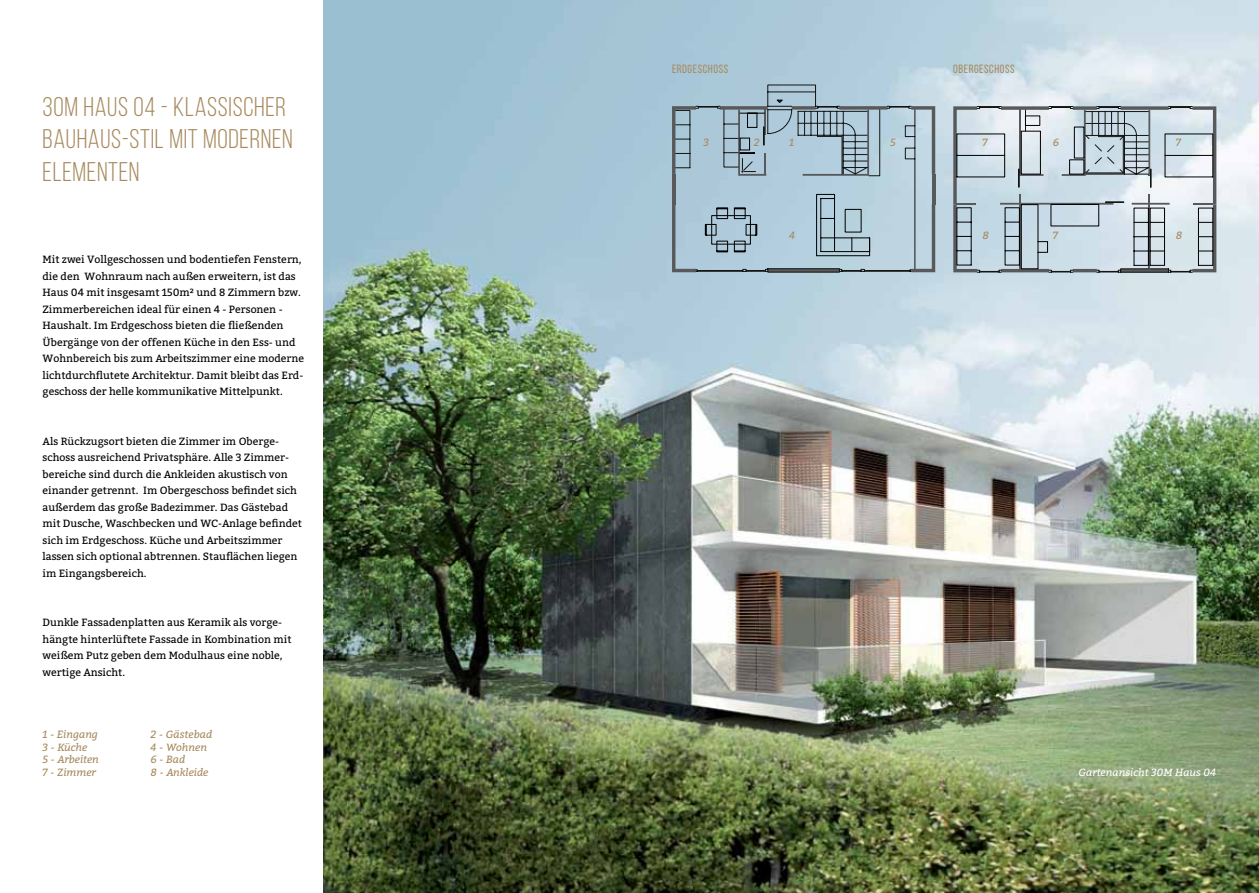
<style>
.page{position:relative;width:1259px;height:893px;background:#fff}
.page>*{position:absolute;margin:0;border:0;box-sizing:border-box;transform-origin:0 0}
.t1{font:27px/32.4px "Bebas Neue";letter-spacing:.025em;color:#a78a5e}
.t2{font:12px "Bebas Neue";letter-spacing:.05em;color:#a78a5e}
.t3{font:10.5px/16.5px "Bitter";color:#000}
.t4{font:italic 10.5px "Bitter";color:#a78a5e}
.t5{font:italic 10.5px "Bitter";color:#fff}
</style>
<div class="page">
<img style="left:324px;top:0;width:935px;height:893px">
<svg style="left:953px;top:106px;width:263px;height:167px;background:#bcc8d0"></svg>
<svg style="left:672px;top:85px;width:263px;height:187px;background:#a4bbc9"></svg>
<h1 class="t1" style="left:43px;top:90px;width:252px">30M HAUS 04 - KLASSISCHER<br>BAUHAUS-STIL MIT MODERNEN<br>ELEMENTEN</h1>
<p class="t3" style="left:43px;top:251px;width:263px">Mit zwei Vollgeschossen und bodentiefen Fenstern, die den Wohnraum nach außen erweitern, ist das Haus 04 mit insgesamt 150m² und 8 Zimmern bzw.<br>Zimmerbereichen ideal für einen 4 - Personen - Haushalt. Im Erdgeschoss bieten die fließenden Übergänge von der offenen Küche in den Ess- und Wohnbereich bis zum Arbeitszimmer eine moderne lichtdurchflutete Architektur. Damit bleibt das Erd&shy;geschoss der helle kommunikative Mittelpunkt.</p>
<p class="t3" style="left:43px;top:432px;width:261px">Als Rückzugsort bieten die Zimmer im Oberge&shy;schoss ausreichend Privatsphäre. Alle 3 Zimmer&shy;bereiche sind durch die Ankleiden akustisch von einander getrennt. Im Obergeschoss befindet sich außerdem das große Badezimmer. Das Gästebad mit Dusche, Waschbecken und WC-Anlage befindet sich im Erdgeschoss. Küche und Arbeitszimmer lassen sich optional abtrennen. Stauflächen liegen im Eingangsbereich.</p>
<p class="t3" style="left:43px;top:614px;width:250px">Dunkle Fassadenplatten aus Keramik als vorge&shy;hängte hinterlüftete Fassade in Kombination mit weißem Putz geben dem Modulhaus eine noble, wertige Ansicht.</p>
<p class="t4" style="left:43px;top:727px;width:57px">1 - Eingang</p>
<p class="t4" style="left:151px;top:727px;width:63px">2 - Gästebad</p>
<p class="t4" style="left:43px;top:740px;width:46px">3 - Küche</p>
<p class="t4" style="left:151px;top:740px;width:58px">4 - Wohnen</p>
<p class="t4" style="left:43px;top:752px;width:58px">5 - Arbeiten</p>
<p class="t4" style="left:151px;top:752px;width:36px">6 - Bad</p>
<p class="t4" style="left:43px;top:765px;width:55px">7 - Zimmer</p>
<p class="t4" style="left:151px;top:765px;width:59px">8 - Ankleide</p>
<p class="t2" style="left:672px;top:62px;width:58px">ERDGESCHOSS</p>
<p class="t2" style="left:953px;top:62px;width:63px">OBERGESCHOSS</p>
<p class="t4" style="left:703px;top:135px;width:7px">3</p>
<p class="t4" style="left:753px;top:135px;width:8px">2</p>
<p class="t4" style="left:789px;top:135px;width:7px">1</p>
<p class="t4" style="left:890px;top:135px;width:7px">5</p>
<p class="t4" style="left:982px;top:135px;width:7px">7</p>
<p class="t4" style="left:1052px;top:135px;width:8px">6</p>
<p class="t4" style="left:1176px;top:135px;width:7px">7</p>
<p class="t4" style="left:789px;top:228px;width:8px">4</p>
<p class="t4" style="left:982px;top:228px;width:8px">8</p>
<p class="t4" style="left:1052px;top:228px;width:7px">7</p>
<p class="t4" style="left:1176px;top:228px;width:8px">8</p>
<p class="t5" style="left:1078px;top:765px;width:139px">Gartenansicht 30M Haus 04</p>
</div>
